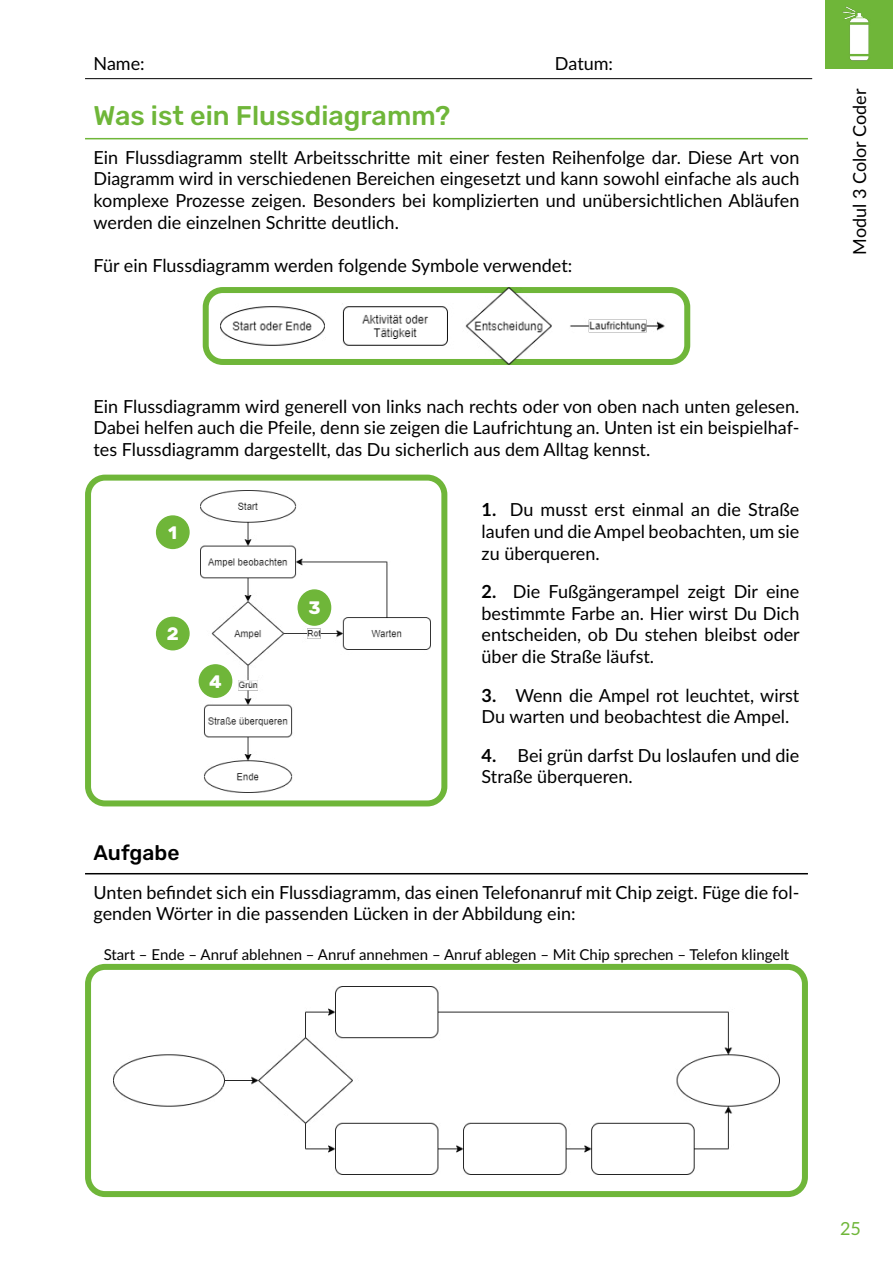
<style>
.page{position:relative;width:893px;height:1263px;background:#fff}
.page>*{position:absolute;margin:0;border:0;box-sizing:border-box;transform-origin:0 0}
.t1{font:500 27px "Rubik";color:#6fb639}
.t2{font:500 21px "Rubik";color:#000}
.t3{font:18px/21.6px "Lato";color:#000;text-align:justify}
.t4{font:700 18px "Rubik";color:#fff}
.t5{font:18px "Lato";color:#6fb639}
.t6{font:15px "Lato";color:#000}
.s1{font-weight:700}
</style>
<div class="page">
<img style="left:826px;top:1px;width:67px;height:67px">
<hr style="left:85px;top:78px;width:727px;height:1px;background:#000">
<hr style="left:85px;top:138px;width:723px;height:1px;background:#6fb639">
<div style="left:203px;top:287px;width:487px;height:78px;border:6px solid #6fb639;border-radius:17px"></div>
<img style="left:220px;top:288px;width:453px;height:76px">
<div style="left:85px;top:964px;width:723px;height:233px;border:6px solid #6fb639;border-radius:17px"></div>
<hr style="left:85px;top:873px;width:723px;height:1px;background:#000">
<img style="left:113px;top:986px;width:666px;height:189px">
<img style="left:200px;top:490px;width:230px;height:302px">
<div style="left:85px;top:475px;width:362px;height:331px;border:6px solid #6fb639;border-radius:17px"></div>
<div style="left:157px;top:516px;width:32px;height:32px;background:#6fb639;border-radius:50%"></div>
<div style="left:156px;top:515px;width:34px;height:34px;border:2px solid #6fb639;border-radius:50%"></div>
<div style="left:157px;top:617px;width:32px;height:33px;background:#6fb639;border-radius:50%"></div>
<div style="left:156px;top:617px;width:34px;height:33px;border:2px solid #6fb639;border-radius:50%"></div>
<div style="left:298px;top:590px;width:33px;height:35px;background:#6fb639;border-radius:50%"></div>
<div style="left:298px;top:589px;width:33px;height:37px;border:2px solid #6fb639;border-radius:50%"></div>
<div style="left:199px;top:665px;width:33px;height:32px;background:#6fb639;border-radius:50%"></div>
<div style="left:199px;top:664px;width:33px;height:34px;border:2px solid #6fb639;border-radius:50%"></div>
<p class="t3" style="left:94px;top:52px;width:53px">Name:</p>
<p class="t3" style="left:555px;top:52px;width:60px">Datum:</p>
<h1 class="t1" style="left:94px;top:100px;width:358px">Was ist ein Flussdiagramm?</h1>
<p class="t3" style="left:94px;top:146px;width:707px">Ein Flussdiagramm stellt Arbeitsschritte mit einer festen Reihenfolge dar. Diese Art von Diagramm wird in verschiedenen Bereichen eingesetzt und kann sowohl einfache als auch komplexe Prozesse zeigen. Besonders bei komplizierten und unübersichtlichen Abläufen werden die einzelnen Schritte deutlich.</p>
<p class="t3" style="left:94px;top:254px;width:480px">Für ein Flussdiagramm werden folgende Symbole verwendet:</p>
<p class="t3" style="left:94px;top:394px;width:707px">Ein Flussdiagramm wird generell von links nach rechts oder von oben nach unten gelesen.<br>Dabei helfen auch die Pfeile, denn sie zeigen die Laufrichtung an. Unten ist ein beispielhaf&shy;tes Flussdiagramm dargestellt, das Du sicherlich aus dem Alltag kennst.</p>
<p class="t4" style="left:168px;top:522px;width:11px">1</p>
<p class="t4" style="left:167px;top:623px;width:13px">2</p>
<p class="t4" style="left:209px;top:671px;width:14px">4</p>
<p class="t4" style="left:308px;top:597px;width:14px">3</p>
<p class="t3" style="left:482px;top:498px;width:319px"><span class="s1">1.</span> Du musst erst einmal an die Straße laufen und die Ampel beobachten, um sie zu überqueren.</p>
<p class="t3" style="left:482px;top:580px;width:320px"><span class="s1">2.</span> Die Fußgängerampel zeigt Dir eine bestimmte Farbe an. Hier wirst Du Dich entscheiden, ob Du stehen bleibst oder über die Straße läufst.</p>
<p class="t3" style="left:482px;top:683px;width:319px"><span class="s1">3.</span> Wenn die Ampel rot leuchtet, wirst<br>Du warten und beobachtest die Ampel.</p>
<p class="t3" style="left:482px;top:744px;width:319px"><span class="s1">4.</span> Bei grün darfst Du loslaufen und die<br>Straße überqueren.</p>
<p class="t2" style="left:94px;top:841px;width:87px">Aufgabe</p>
<p class="t3" style="left:94px;top:881px;width:707px">Unten befindet sich ein Flussdiagramm, das einen Telefonanruf mit Chip zeigt. Füge die fol&shy;genden Wörter in die passenden Lücken in der Abbildung ein:</p>
<p class="t6" style="left:104px;top:944px;width:687px">Start – Ende – Anruf ablehnen – Anruf annehmen – Anruf ablegen – Mit Chip sprechen – Telefon klingelt</p>
<p class="t3" style="left:848px;top:255px;width:168px;rotate:-90deg">Modul 3 Color Coder</p>
<p class="t5" style="left:840px;top:1215px;width:22px">25</p>
</div>
